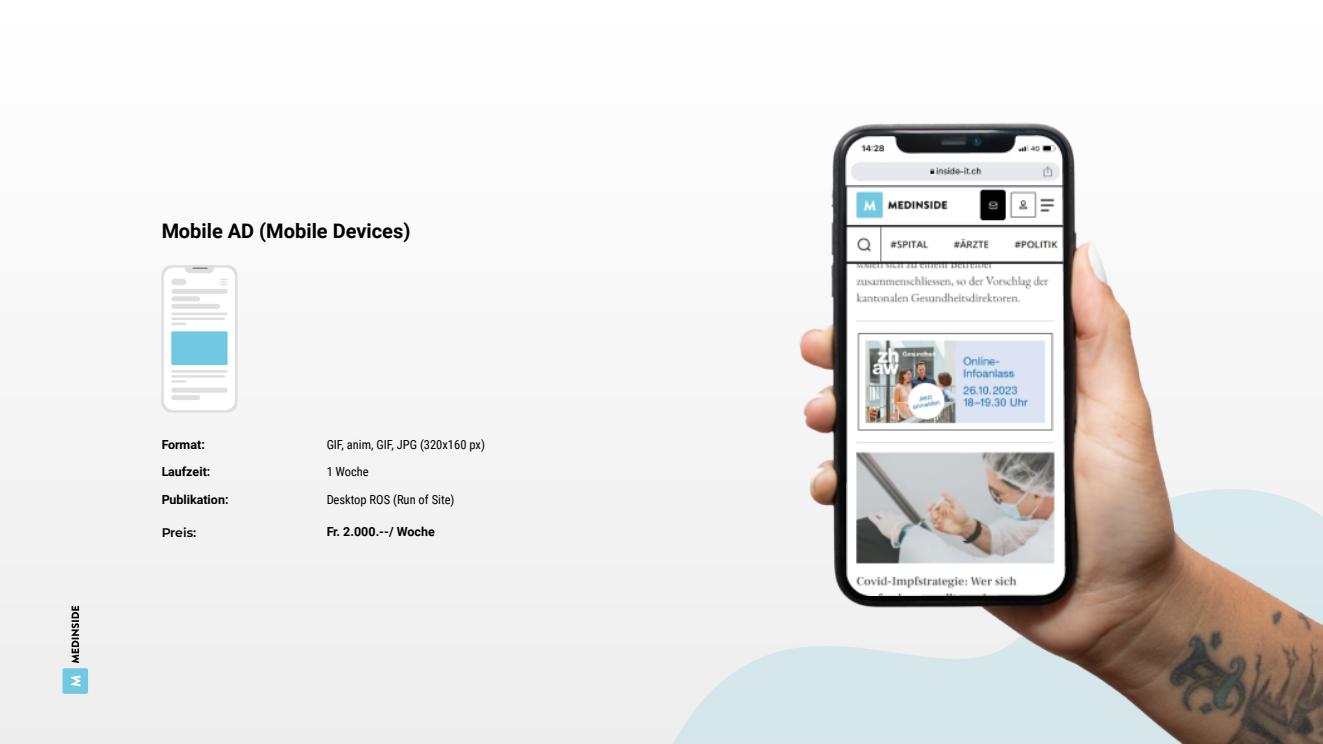
<style>
.page{position:relative;width:1323px;height:744px;background:#fff}
.page>*{position:absolute;margin:0;border:0;box-sizing:border-box;transform-origin:0 0}
.t1{font:700 20px "Roboto";color:#000}
.t2{font:12.5px "Roboto Condensed";color:#000}
.t3{font:700 12.5px "Roboto";color:#000}
.t4{font:600 12.5px "Montserrat";letter-spacing:-.005em;color:#000}
</style>
<div class="page">
<div style="left:0;top:0;width:1322px;height:744px;background:#f8f8f8"></div>
<div style="left:161px;top:265px;width:77px;height:147px;background:#dfdfdf;border-radius:10px"></div>
<svg style="left:164px;top:268px;width:71px;height:142px"></svg>
<div style="left:62px;top:668px;width:26px;height:26px;background:#73c8e1;border-radius:2px"></div>
<svg style="left:71px;top:606px;width:8px;height:57px"></svg>
<svg style="left:71px;top:675px;width:10px;height:11px"></svg>
<img style="left:673px;top:123px;width:649px;height:621px">
<img style="left:845px;top:135px;width:220px;height:460px">
<h1 class="t1" style="left:161px;top:217px;width:251px">Mobile AD (Mobile Devices)</h1>
<p class="t3" style="left:161px;top:435px;width:45px">Format:</p>
<p class="t3" style="left:161px;top:463px;width:51px">Laufzeit:</p>
<p class="t3" style="left:161px;top:490px;width:69px">Publikation:</p>
<p class="t2" style="left:326px;top:435px;width:160px">GIF, anim, GIF, JPG (320x160 px)</p>
<p class="t2" style="left:326px;top:463px;width:44px">1 Woche</p>
<p class="t2" style="left:326px;top:490px;width:130px">Desktop ROS (Run of Site)</p>
<p class="t4" style="left:161px;top:523px;width:36px">Preis:</p>
<p class="t3" style="left:326px;top:523px;width:110px">Fr. 2.000.--/ Woche</p>
</div>
